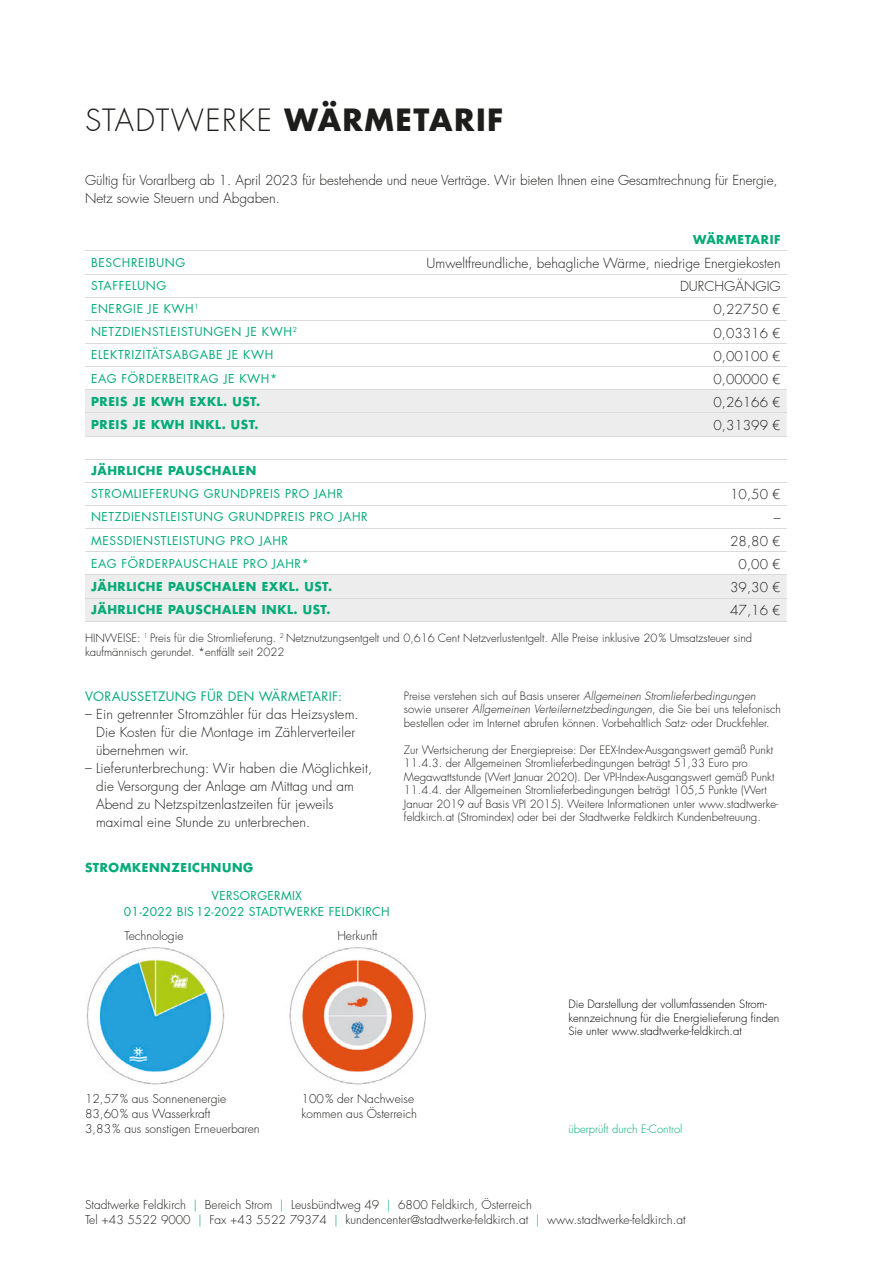
<style>
.page{position:relative;width:893px;height:1263px;background:#fff}
.page>*{position:absolute;margin:0;border:0;box-sizing:border-box;transform-origin:0 0}
.t1{font:300 30px "Futura LT Pro";letter-spacing:.05em;color:#1d1d1b}
.t2{font:300 13.5px/18px "Futura LT Pro";letter-spacing:.005em;color:#1d1d1b}
.t3{font:12.75px "Futura LT Pro";letter-spacing:.025em;color:#04ab78}
.t4{font:300 12px/15px "Futura LT Pro";color:#1d1d1b}
.t5{font:12px "Futura LT Pro";letter-spacing:.05em;color:#04ab78}
.t6{font:700 12px "Futura LT Pro";letter-spacing:.05em;color:#04ab78}
.t7{font:12px/16.5px "Futura LT Pro";letter-spacing:.025em;color:#04ab78;text-align:center}
.t8{font:300 11.25px/13.5px "Futura LT Pro";color:#1d1d1b}
.t9{font:300 11.25px/13.5px "Futura LT Pro";color:#000}
.t10{font:300 11.25px "Futura LT Pro";color:#04ab78}
.s1{font-weight:700}
.s2{font-style:italic}
.s3{color:#04ab78}
</style>
<div class="page">
<svg style="left:85px;top:390px;width:702px;height:231px"></svg>
<hr style="left:85px;top:251px;width:290px;height:1px;background:#dadada">
<hr style="left:375px;top:251px;width:119px;height:1px;background:#dadada">
<hr style="left:494px;top:251px;width:293px;height:1px;background:#dadada">
<hr style="left:85px;top:274px;width:290px;height:1px;background:#dadada">
<hr style="left:375px;top:274px;width:119px;height:1px;background:#dadada">
<hr style="left:494px;top:274px;width:293px;height:1px;background:#dadada">
<hr style="left:85px;top:297px;width:290px;height:1px;background:#dadada">
<hr style="left:375px;top:297px;width:119px;height:1px;background:#dadada">
<hr style="left:494px;top:297px;width:293px;height:1px;background:#dadada">
<hr style="left:85px;top:320px;width:290px;height:1px;background:#dadada">
<hr style="left:375px;top:320px;width:119px;height:1px;background:#dadada">
<hr style="left:494px;top:320px;width:293px;height:1px;background:#dadada">
<hr style="left:85px;top:343px;width:290px;height:1px;background:#dadada">
<hr style="left:375px;top:343px;width:119px;height:1px;background:#dadada">
<hr style="left:494px;top:343px;width:293px;height:1px;background:#dadada">
<hr style="left:85px;top:366px;width:290px;height:1px;background:#dadada">
<hr style="left:375px;top:366px;width:119px;height:1px;background:#dadada">
<hr style="left:494px;top:366px;width:293px;height:1px;background:#dadada">
<hr style="left:85px;top:389px;width:290px;height:1px;background:#dadada">
<hr style="left:375px;top:389px;width:119px;height:1px;background:#dadada">
<hr style="left:494px;top:389px;width:293px;height:1px;background:#dadada">
<hr style="left:85px;top:413px;width:290px;height:1px;background:#dadada">
<hr style="left:375px;top:413px;width:119px;height:1px;background:#dadada">
<hr style="left:494px;top:413px;width:293px;height:1px;background:#dadada">
<hr style="left:85px;top:436px;width:290px;height:1px;background:#dadada">
<hr style="left:375px;top:436px;width:119px;height:1px;background:#dadada">
<hr style="left:494px;top:436px;width:293px;height:1px;background:#dadada">
<hr style="left:85px;top:459px;width:290px;height:1px;background:#dadada">
<hr style="left:375px;top:459px;width:119px;height:1px;background:#dadada">
<hr style="left:494px;top:459px;width:293px;height:1px;background:#dadada">
<hr style="left:85px;top:482px;width:290px;height:1px;background:#dadada">
<hr style="left:375px;top:482px;width:119px;height:1px;background:#dadada">
<hr style="left:494px;top:482px;width:293px;height:1px;background:#dadada">
<hr style="left:85px;top:505px;width:290px;height:1px;background:#dadada">
<hr style="left:375px;top:505px;width:119px;height:1px;background:#dadada">
<hr style="left:494px;top:505px;width:293px;height:1px;background:#dadada">
<hr style="left:85px;top:528px;width:290px;height:1px;background:#dadada">
<hr style="left:375px;top:528px;width:119px;height:1px;background:#dadada">
<hr style="left:494px;top:528px;width:293px;height:1px;background:#dadada">
<hr style="left:85px;top:551px;width:290px;height:1px;background:#dadada">
<hr style="left:375px;top:551px;width:119px;height:1px;background:#dadada">
<hr style="left:494px;top:551px;width:293px;height:1px;background:#dadada">
<hr style="left:85px;top:575px;width:290px;height:1px;background:#dadada">
<hr style="left:375px;top:575px;width:119px;height:1px;background:#dadada">
<hr style="left:494px;top:575px;width:293px;height:1px;background:#dadada">
<hr style="left:85px;top:598px;width:290px;height:1px;background:#dadada">
<hr style="left:375px;top:598px;width:119px;height:1px;background:#dadada">
<hr style="left:494px;top:598px;width:293px;height:1px;background:#dadada">
<hr style="left:85px;top:621px;width:290px;height:1px;background:#dadada">
<hr style="left:375px;top:621px;width:119px;height:1px;background:#dadada">
<hr style="left:494px;top:621px;width:293px;height:1px;background:#dadada">
<img style="left:87px;top:947px;width:138px;height:138px">
<img style="left:289px;top:947px;width:137px;height:138px">
<h1 class="t1" style="left:85px;top:100px;width:420px">STADTWERKE <span class="s1">WÄRMETARIF</span></h1>
<p class="t2" style="left:85px;top:171px;width:694px">Gültig für Vorarlberg ab 1. April 2023 für bestehende und neue Verträge. Wir bieten Ihnen eine Gesamtrechnung für Energie,<br>Netz sowie Steuern und Abgaben.</p>
<p class="t6" style="left:693px;top:230px;width:89px">WÄRMETARIF</p>
<p class="t5" style="left:91px;top:254px;width:96px">BESCHREIBUNG</p>
<p class="t2" style="left:427px;top:254px;width:356px">Umweltfreundliche, behagliche Wärme, niedrige Energiekosten</p>
<p class="t5" style="left:91px;top:277px;width:77px">STAFFELUNG</p>
<p class="t2" style="left:680px;top:277px;width:102px">DURCHGÄNGIG</p>
<p class="t5" style="left:91px;top:300px;width:109px">ENERGIE JE KWH<sup>1</sup></p>
<p class="t2" style="left:713px;top:300px;width:69px">0,22750 €</p>
<p class="t5" style="left:91px;top:324px;width:207px">NETZDIENSTLEISTUNGEN JE KWH<sup>2</sup></p>
<p class="t2" style="left:713px;top:324px;width:69px">0,03316 €</p>
<p class="t5" style="left:91px;top:347px;width:184px">ELEKTRIZITÄTSABGABE JE KWH</p>
<p class="t2" style="left:713px;top:347px;width:69px">0,00100 €</p>
<p class="t5" style="left:91px;top:370px;width:188px">EAG FÖRDERBEITRAG JE KWH*</p>
<p class="t2" style="left:713px;top:370px;width:69px">0,00000 €</p>
<p class="t6" style="left:91px;top:392px;width:171px">PREIS JE KWH EXKL. UST.</p>
<p class="t2" style="left:713px;top:393px;width:69px">0,26166 €</p>
<p class="t6" style="left:91px;top:415px;width:169px">PREIS JE KWH INKL. UST.</p>
<p class="t2" style="left:713px;top:416px;width:69px">0,31399 €</p>
<p class="t6" style="left:91px;top:461px;width:167px">JÄHRLICHE PAUSCHALEN</p>
<p class="t5" style="left:91px;top:486px;width:254px">STROMLIEFERUNG GRUNDPREIS PRO JAHR</p>
<p class="t2" style="left:730px;top:486px;width:52px">10,50 €</p>
<p class="t5" style="left:91px;top:509px;width:278px">NETZDIENSTLEISTUNG GRUNDPREIS PRO JAHR</p>
<p class="t2" style="left:774px;top:509px;width:8px">–</p>
<p class="t5" style="left:91px;top:532px;width:199px">MESSDIENSTLEISTUNG PRO JAHR</p>
<p class="t2" style="left:730px;top:532px;width:52px">28,80 €</p>
<p class="t5" style="left:91px;top:555px;width:219px">EAG FÖRDERPAUSCHALE PRO JAHR*</p>
<p class="t2" style="left:739px;top:555px;width:44px">0,00 €</p>
<p class="t6" style="left:91px;top:577px;width:243px">JÄHRLICHE PAUSCHALEN EXKL. UST.</p>
<p class="t2" style="left:730px;top:578px;width:52px">39,30 €</p>
<p class="t6" style="left:91px;top:600px;width:241px">JÄHRLICHE PAUSCHALEN INKL. UST.</p>
<p class="t2" style="left:730px;top:601px;width:52px">47,16 €</p>
<p class="t8" style="left:85px;top:631px;width:669px">HINWEISE: <sup>1</sup> Preis für die Stromlieferung. <sup>2</sup> Netznutzungsentgelt und 0,616 Cent Netzverlustentgelt. Alle Preise inklusive 20 % Umsatzsteuer sind kaufmännisch gerundet. *entfällt seit 2022</p>
<p class="t8" style="left:404px;top:689px;width:378px">Preise verstehen sich auf Basis unserer <span class="s2">Allgemeinen Stromlieferbedingungen </span>sowie unserer <span class="s2">Allgemeinen Verteilernetzbedingungen</span>, die Sie bei uns telefonisch bestellen oder im Internet abrufen können. Vorbehaltlich Satz- oder Druckfehler.</p>
<p class="t8" style="left:404px;top:743px;width:376px">Zur Wertsicherung der Energiepreise: Der EEX-Index-Ausgangswert gemäß Punkt 11.4.3. der Allgemeinen Stromlieferbedingungen beträgt 51,33 Euro pro Megawattstunde (Wert Januar 2020). Der VPI-Index-Ausgangswert gemäß Punkt 11.4.4. der Allgemeinen Stromlieferbedingungen beträgt 105,5 Punkte (Wert Januar 2019 auf Basis VPI 2015). Weitere Informationen unter www.stadtwerke&shy;feldkirch.at (Stromindex) oder bei der Stadtwerke Feldkirch Kundenbetreuung.</p>
<p class="t6" style="left:85px;top:858px;width:170px">STROMKENN ZEICHNUNG</p>
<p class="t3" style="left:85px;top:688px;width:259px">VORAUSSETZUNG FÜR DEN WÄRMETARIF:</p>
<p class="t2" style="left:96px;top:705px;width:264px;text-indent:-11px">– Ein getrennter Stromzähler für das Heizsystem.<br>Die Kosten für die Montage im Zählerverteiler über nehmen wir.</p>
<p class="t2" style="left:96px;top:759px;width:278px;text-indent:-11px">– Lieferunterbrechung: Wir haben die Möglichkeit, die Versorgung der Anlage am Mittag und am Abend zu Netzspitzenlastzeiten für jeweils<br>maxi mal eine Stunde zu unterbrechen.</p>
<p class="t7" style="left:124px;top:887px;width:267px">VERSORGERMIX<br>01-2022 BIS 12-2022 STADTWERKE FELDKIRCH</p>
<p class="t4" style="left:125px;top:928px;width:61px">Technologie</p>
<p class="t4" style="left:337px;top:928px;width:42px">Herkunft</p>
<p class="t4" style="left:85px;top:1091px;width:176px">12,57 % aus Sonnenenergie<br>83,60 % aus Wasserkraft<br>3,83 % aus sonstigen Erneuerbaren</p>
<p class="t4" style="left:302px;top:1091px;width:117px">100 % der Nachweise kommen aus Österreich</p>
<p class="t9" style="left:568px;top:998px;width:212px">Die Darstellung der vollumfassenden Strom&shy;kennzeichnung für die Energielieferung finden<br>Sie unter www.stadtwerke-feldkirch.at</p>
<p class="t10" style="left:568px;top:1121px;width:116px">überprüft durch E-Control</p>
<p class="t4" style="left:85px;top:1197px;width:602px">Stadtwerke Feldkirch <span class="s3">|</span> Bereich Strom <span class="s3">|</span> Leusbündtweg 49 <span class="s3">|</span> 6800 Feldkirch, Österreich<br>Tel +43 5522 9000 <span class="s3">|</span> Fax +43 5522 79374 <span class="s3">|</span> kundencenter@stadtwerke-feldkirch.at <span class="s3">|</span> www.stadtwerke-feldkirch.at</p>
</div>
